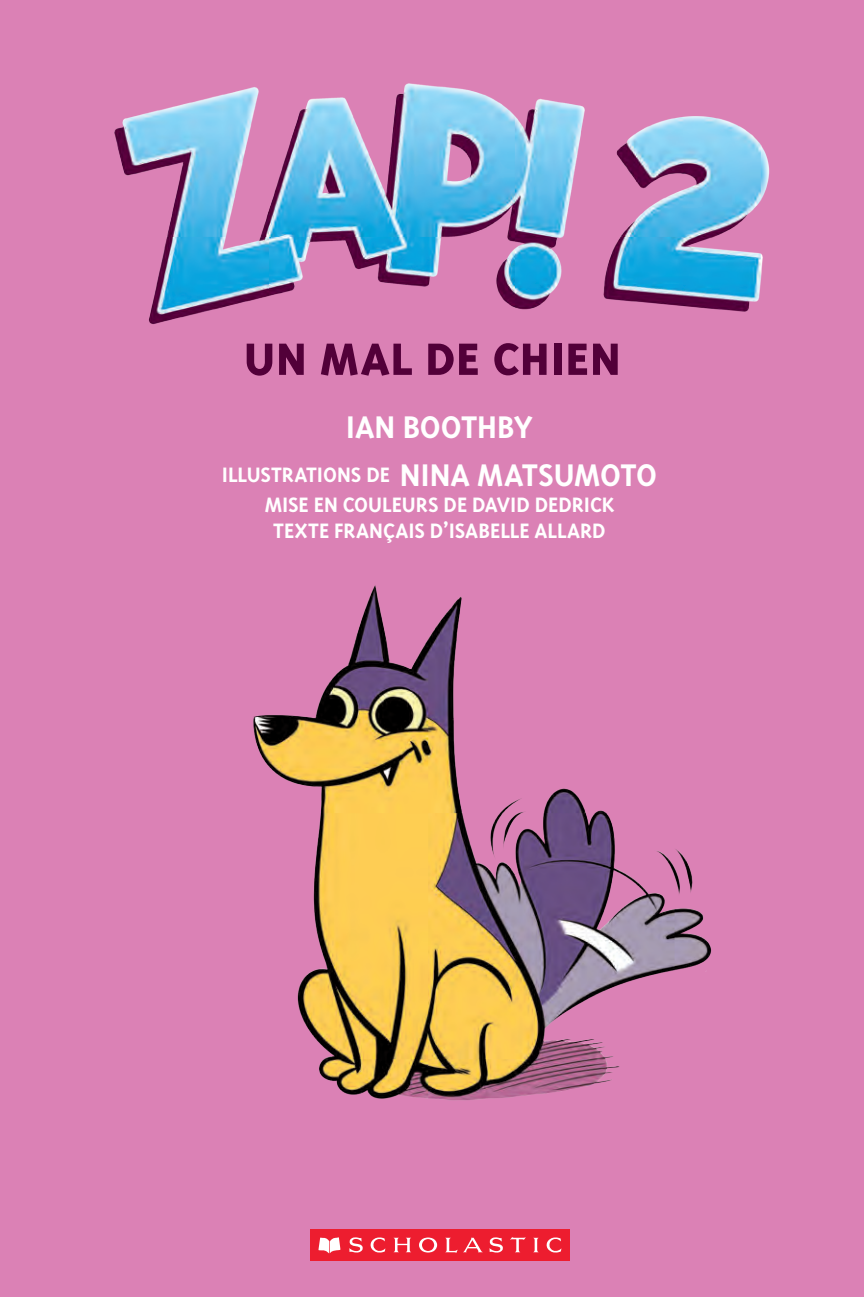
<style>
.page{position:relative;width:864px;height:1297px;background:#fff}
.page>*{position:absolute;margin:0;border:0;box-sizing:border-box;transform-origin:0 0}
.t1{font:800 52px "Triplex Sans OT";letter-spacing:.02em;color:#520039}
.t2{font:700 36px "Triplex Sans OT";letter-spacing:-.005em;color:#fff}
.t3{font:700 24px "Triplex Sans OT";color:#fff}
.s1{font-size:36px}
</style>
<div class="page">
<div style="left:0;top:0;width:864px;height:1296px;background:#db81b5"></div>
<img style="left:253px;top:585px;width:459px;height:515px">
<img style="left:114px;top:83px;width:656px;height:242px">
<div style="left:310px;top:1229px;width:259px;height:31px;background:#ed1d2f"></div>
<svg style="left:318px;top:1237px;width:22px;height:16px"></svg>
<svg style="left:349px;top:1237px;width:14px;height:15px"></svg>
<svg style="left:370px;top:1237px;width:15px;height:15px"></svg>
<svg style="left:393px;top:1237px;width:18px;height:15px"></svg>
<svg style="left:445px;top:1237px;width:12px;height:15px"></svg>
<svg style="left:489px;top:1237px;width:14px;height:15px"></svg>
<svg style="left:510px;top:1237px;width:16px;height:15px"></svg>
<svg style="left:533px;top:1237px;width:5px;height:15px"></svg>
<svg style="left:546px;top:1237px;width:15px;height:15px"></svg>
<svg style="left:419px;top:1237px;width:18px;height:15px"></svg>
<svg style="left:463px;top:1237px;width:20px;height:15px"></svg>
<p class="t1" style="left:244px;top:332px;width:378px">UN MAL DE CHIEN</p>
<p class="t2" style="left:346px;top:408px;width:189px">IAN BOOTHBY</p>
<p class="t3" style="left:222px;top:462px;width:437px">ILLUSTRATIONS DE <span class="s1">NINA MATSUMOTO</span></p>
<p class="t3" style="left:265px;top:492px;width:351px">MISE EN COULEURS DE DAVID DEDRICK</p>
<p class="t3" style="left:273px;top:518px;width:334px">TEXTE FRANÇAIS D’ISABELLE ALLARD</p>
</div>
